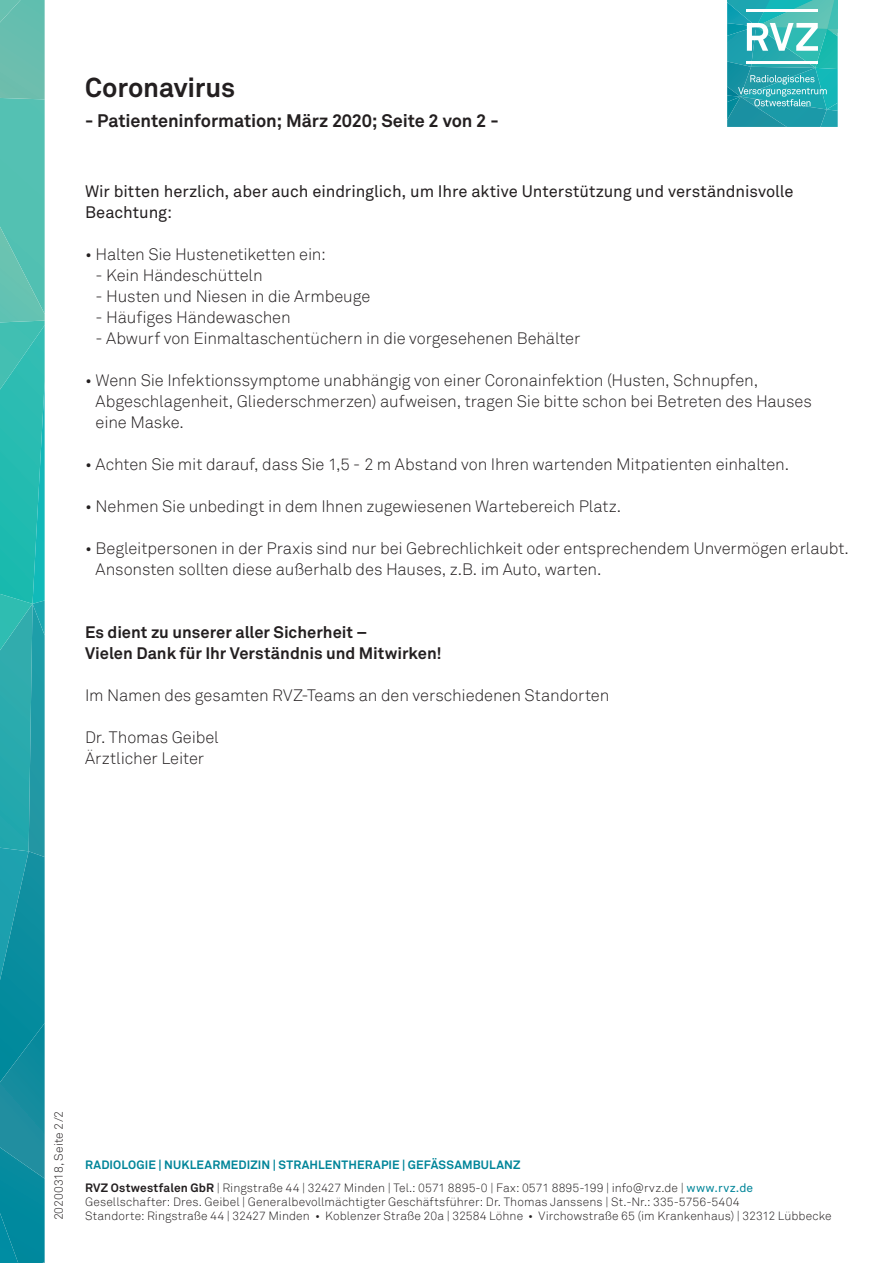
<style>
.page{position:relative;width:893px;height:1263px;background:#fff}
.page>*{position:absolute;margin:0;border:0;box-sizing:border-box;transform-origin:0 0}
.t1{font:700 27px "Akkurat";letter-spacing:-.005em;color:#231f20}
.t2{font:700 18px "Akkurat";letter-spacing:-.005em;color:#231f20}
.t3{font:300 16.5px/21px "Akkurat";letter-spacing:-.005em;color:#231f20}
.t4{font:16.5px/21px "Akkurat";color:#231f20}
.t5{font:700 16.5px "Akkurat";color:#231f20}
.t6{font:300 12px "Akkurat";letter-spacing:.01em;color:#231f20}
.t7{font:700 12px "Akkurat";letter-spacing:.01em;color:#008599}
.s1{font-weight:700}
.s2{font-weight:400;color:#008599}
</style>
<div class="page">
<svg style="left:0;top:0;width:45px;height:1263px;background:#2eaaab"></svg>
<svg style="left:727px;top:0;width:111px;height:127px;background:#3cb1b7"></svg>
<hr style="left:747px;top:61px;width:71px;height:3px;background:#fff">
<hr style="left:746px;top:9px;width:71px;height:3px;background:#fff">
<p class="t1" style="left:85px;top:70px;width:152px">Coronavirus</p>
<p class="t2" style="left:85px;top:109px;width:415px">- Patienteninformation; März 2020; Seite 2 von 2 -</p>
<p class="t4" style="left:85px;top:181px;width:710px">Wir bitten herzlich, aber auch eindringlich, um Ihre aktive Unterstützung und verständnisvolle<br>Beachtung:</p>
<p class="t3" style="left:85px;top:244px;width:242px">• Halten Sie Hustenetiketten ein:</p>
<p class="t3" style="left:96px;top:265px;width:169px">- Kein Händeschütteln</p>
<p class="t3" style="left:96px;top:286px;width:276px">- Husten und Niesen in die Armbeuge</p>
<p class="t3" style="left:96px;top:307px;width:197px">- Häufiges Händewaschen</p>
<p class="t3" style="left:96px;top:328px;width:486px">- Abwurf von Einmaltaschentüchern in die vorgesehenen Behälter</p>
<p class="t3" style="left:96px;top:370px;width:718px;text-indent:-11px">• Wenn Sie Infektionssymptome unabhängig von einer Coronainfektion (Husten, Schnupfen,<br>Abgeschlagenheit, Gliederschmerzen) aufweisen, tragen Sie bitte schon bei Betreten des Hauses eine Maske.</p>
<p class="t3" style="left:85px;top:454px;width:706px">• Achten Sie mit darauf, dass Sie 1,5 - 2 m Abstand von Ihren wartenden Mitpatienten einhalten.</p>
<p class="t3" style="left:85px;top:496px;width:538px">• Nehmen Sie unbedingt in dem Ihnen zugewiesenen Wartebereich Platz.</p>
<p class="t3" style="left:96px;top:538px;width:755px;text-indent:-11px">• Begleitpersonen in der Praxis sind nur bei Gebrechlichkeit oder entsprechendem Unvermögen erlaubt.<br>Ansonsten sollten diese außerhalb des Hauses, z.B. im Auto, warten.</p>
<p class="t5" style="left:85px;top:622px;width:284px">Es dient zu unserer aller Sicherheit –</p>
<p class="t5" style="left:85px;top:643px;width:358px">Vielen Dank für Ihr Verständnis und Mitwirken!</p>
<p class="t3" style="left:85px;top:685px;width:526px">Im Namen des gesamten RVZ-Teams an den verschiedenen Standorten</p>
<p class="t3" style="left:85px;top:727px;width:135px">Dr. Thomas Geibel</p>
<p class="t3" style="left:85px;top:748px;width:121px">Ärztlicher Leiter</p>
<p class="t6" style="left:51px;top:1220px;width:111px;rotate:-90deg">20200318, Seite 2/2</p>
<p class="t7" style="left:85px;top:1157px;width:437px">RADIOLOGIE | NUKLEARMEDIZIN | STRAHLENTHERAPIE | GEFÄSSAMBULANZ</p>
<p class="t6" style="left:85px;top:1180px;width:670px"><span class="s1">RVZ Ostwestfalen GbR</span> | Ringstraße 44 | 32427 Minden | Tel.: 0571 8895-0 | Fax: 0571 8895-199 | info@rvz.de | <span class="s2">www.rvz.de</span></p>
<p class="t6" style="left:85px;top:1195px;width:656px">Gesellschafter: Dres. Geibel | Generalbevollmächtigter Geschäftsführer: Dr. Thomas Janssens | St.-Nr.: 335-5756-5404</p>
<p class="t6" style="left:85px;top:1209px;width:748px">Standorte: Ringstraße 44 | 32427 Minden • Koblenzer Straße 20a | 32584 Löhne • Virchowstraße 65 (im Krankenhaus) | 32312 Lübbecke</p>
</div>
